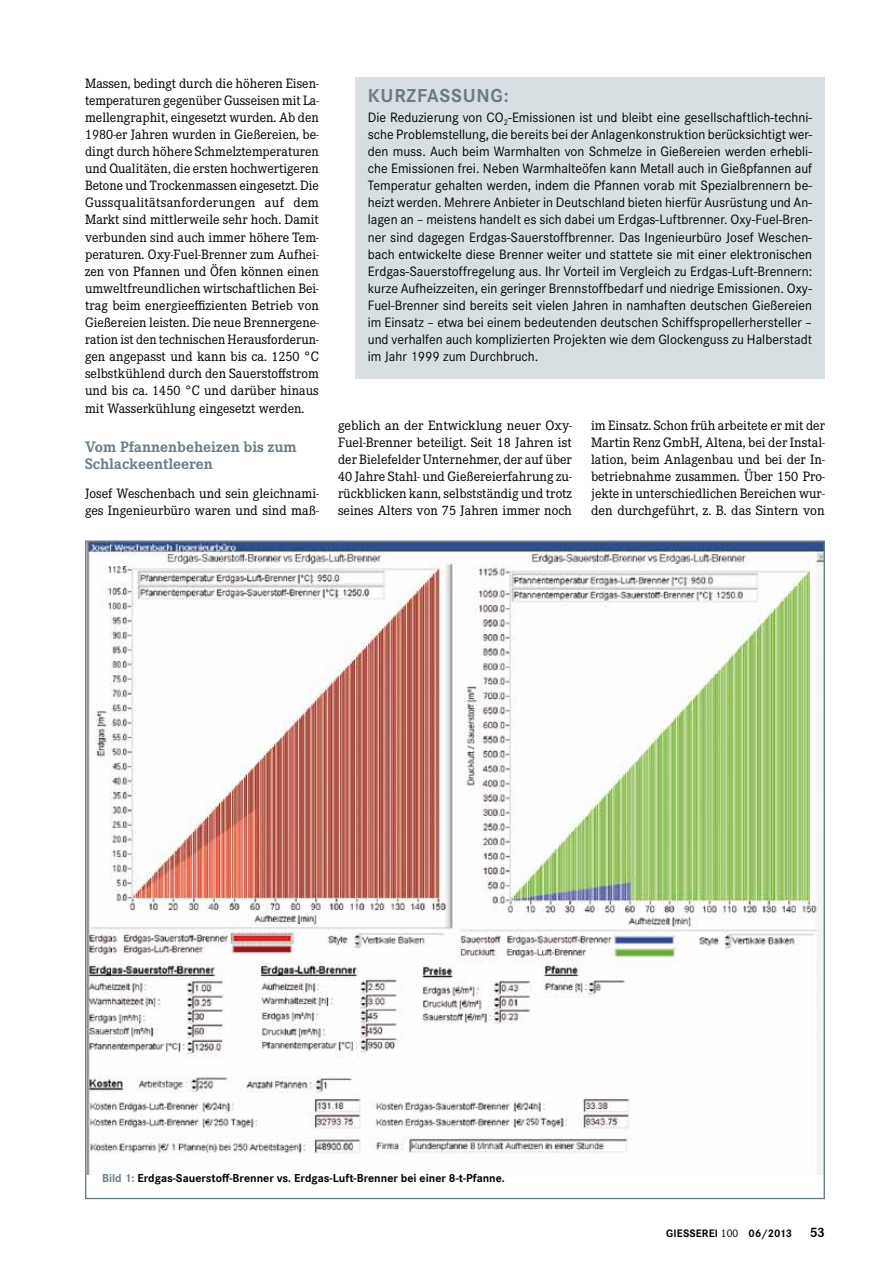
<style>
.page{position:relative;width:893px;height:1263px;background:#fff}
.page>*{position:absolute;margin:0;border:0;box-sizing:border-box;transform-origin:0 0}
.t1{font:700 19.5px "Corporate S";letter-spacing:.04em;color:#6a7c86}
.t2{font:700 15.75px/17.1px "Corporate E";color:#6a7c86}
.t3{font:700 14.25px "Corporate E";color:#000}
.t4{font:14.1px/17.1px "Corporate E";color:#000;text-align:justify}
.t5{font:14.1px/17.1px "Corporate S";color:#000;text-align:justify}
.t6{font:700 12px "Corporate S";color:#000}
.t7{font:700 11.25px "Corporate S";letter-spacing:.01em;color:#000}
.s1{color:#6a7c86}
.s2{font-family:"Corporate E";font-weight:400;font-size:11.55px}
</style>
<div class="page">
<div style="left:355px;top:77px;width:470px;height:301px;background:#d8dfe3"></div>
<img style="left:87px;top:542px;width:736px;height:632px">
<p class="t4" style="left:85px;top:75px;width:236px">Massen, bedingt durch die höheren Eisen&shy;temperaturen gegenüber Gusseisen mit La&shy;mellengraphit, eingesetzt wurden. Ab den 1980-er Jahren wurden in Gießereien, be&shy;dingt durch höhere Schmelztemperaturen und Qualitäten, die ersten hochwertigeren Betone und Trockenmassen eingesetzt. Die Gussqualitätsanforderungen auf dem Markt sind mittlerweile sehr hoch. Damit verbunden sind auch immer höhere Tem&shy;peraturen. Oxy-Fuel-Brenner zum Aufhei&shy;zen von Pfannen und Öfen können einen umweltfreundlichen wirtschaftlichen Bei&shy;trag beim energieeffizienten Betrieb von Gießereien leisten. Die neue Brennergene&shy;ration ist den technischen Herausforderun&shy;gen angepasst und kann bis ca. 1250 °C selbstkühlend durch den Sauerstoffstrom und bis ca. 1450 °C und darüber hinaus mit Wasserkühlung eingesetzt werden.</p>
<p class="t2" style="left:85px;top:438px;width:213px">Vom Pfannenbeheizen bis zum<br>Schlackeentleeren</p>
<p class="t4" style="left:85px;top:485px;width:235px">Josef Weschenbach und sein gleichnami&shy;ges Ingenieurbüro waren und sind maß-</p>
<h1 class="t1" style="left:368px;top:84px;width:142px">KURZFASSUNG:</h1>
<p class="t5" style="left:368px;top:109px;width:446px">Die Reduzierung von CO<sub>2</sub>-Emissionen ist und bleibt eine gesellschaftlich-techni&shy;sche Problemstellung, die bereits bei der Anlagenkonstruktion berücksichtigt wer&shy;den muss. Auch beim Warmhalten von Schmelze in Gießereien werden erhebli&shy;che Emissionen frei. Neben Warmhalteöfen kann Metall auch in Gießpfannen auf Temperatur gehalten werden, indem die Pfannen vorab mit Spezialbrennern be&shy;heizt werden. Mehrere Anbieter in Deutschland bieten hierfür Ausrüstung und An&shy;lagen an – meistens handelt es sich dabei um Erdgas-Luftbrenner. Oxy-Fuel-Bren&shy;ner sind dagegen Erdgas-Sauerstoffbrenner. Das Ingenieurbüro Josef Weschen&shy;bach entwickelte diese Brenner weiter und stattete sie mit einer elektronischen Erdgas-Sauerstoffregelung aus. Ihr Vorteil im Vergleich zu Erdgas-Luft-Brennern: kurze Aufheizzeiten, ein geringer Brennstoffbedarf und niedrige Emissionen. Oxy-Fuel-Brenner sind bereits seit vielen Jahren in namhaften deutschen Gießereien im Einsatz – etwa bei einem bedeutenden deutschen Schiffspropellerhersteller – und verhalfen auch komplizierten Projekten wie dem Glockenguss zu Halberstadt im Jahr 1999 zum Durchbruch.</p>
<p class="t4" style="left:338px;top:417px;width:235px">geblich an der Entwicklung neuer Oxy-Fuel-Brenner beteiligt. Seit 18 Jahren ist der Bielefelder Unternehmer, der auf über 40 Jahre Stahl- und Gießereierfahrung zu&shy;rückblicken kann, selbstständig und trotz seines Alters von 75 Jahren immer noch</p>
<p class="t4" style="left:591px;top:417px;width:235px">im Einsatz. Schon früh arbeitete er mit der Martin Renz GmbH, Altena, bei der Instal&shy;lation, beim Anlagenbau und bei der In&shy;betriebnahme zusammen. Über 150 Pro&shy;jekte in unterschiedlichen Bereichen wur&shy;den durchgeführt, z. B. das Sintern von</p>
<p class="t6" style="left:102px;top:1171px;width:404px"><span class="s1">Bild 1:</span> Erdgas-Sauerstoff-Brenner vs. Erdgas-Luft-Brenner bei einer 8-t-Pfanne.</p>
<p class="t7" style="left:666px;top:1227px;width:127px">Giesserei <span class="s2">100</span> 06/2013</p>
<p class="t3" style="left:810px;top:1225px;width:16px">53</p>
</div>
